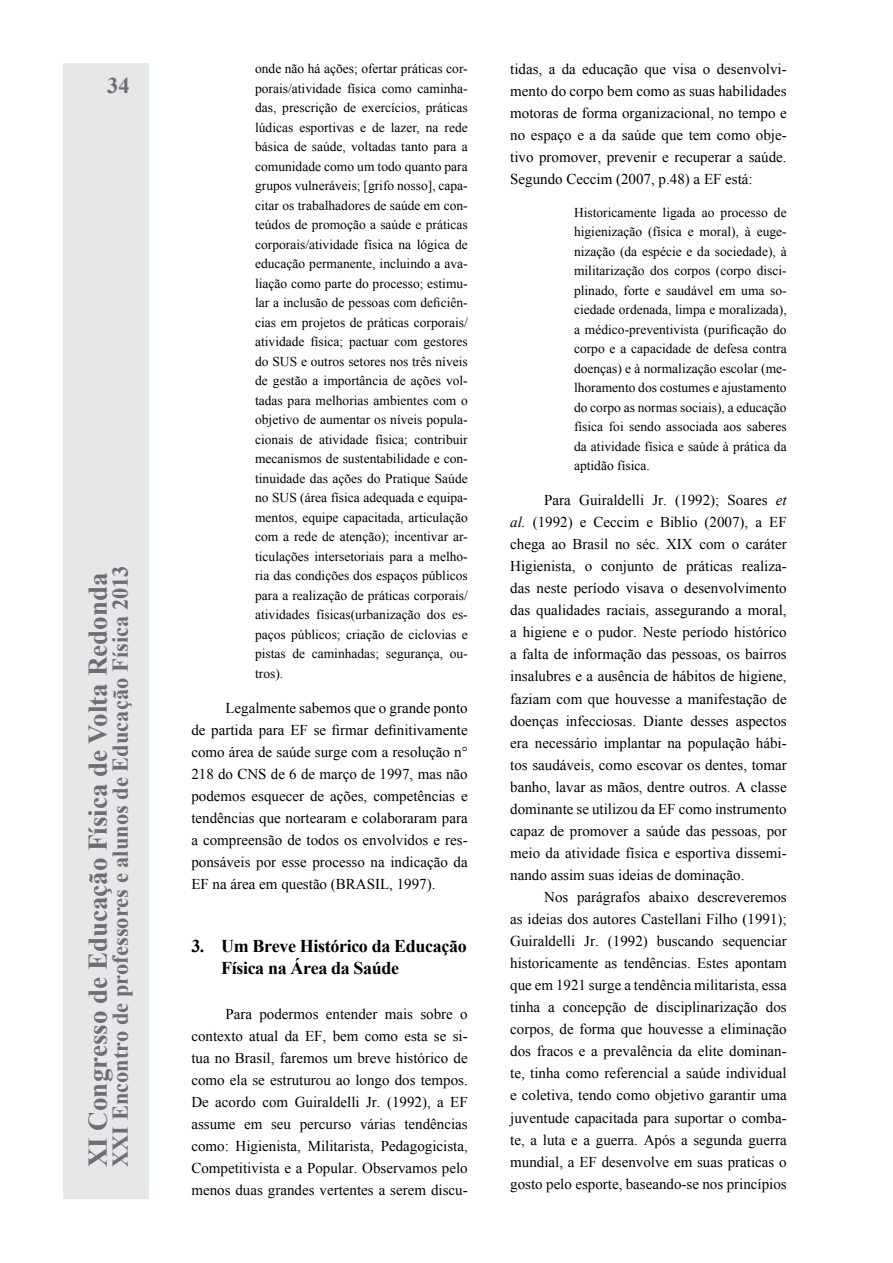
<style>
.page{position:relative;width:893px;height:1263px;background:#fff}
.page>*{position:absolute;margin:0;border:0;box-sizing:border-box;transform-origin:0 0}
.t1{font:700 27px "Times New Roman";color:#6d6e71}
.t2{font:700 22.5px "Times New Roman";color:#6d6e71}
.t3{font:700 18px/22px "Times New Roman";letter-spacing:-.02em;color:#000}
.TEXTO_CORRIDO{font:15px/22px "Times New Roman";color:#000;text-align:justify}
.CITAÇÃO{font:13.5px/19.5px "Times New Roman";color:#000;text-align:justify}
.s1{font-style:italic}
</style>
<div class="page">
<div style="left:64px;top:64px;width:85px;height:1135px;background:#e6e7e8"></div>
<h2 class="t2" style="left:107px;top:70px;width:24px">34</h2>
<h1 class="t1" style="left:79px;top:1167px;width:596px;rotate:-90deg">XI Congresso de Educação Física de Volta Redonda</h1>
<h2 class="t2" style="left:105px;top:1167px;width:603px;rotate:-90deg">XXI Encontro de professores e alunos de Educação Física 2013</h2>
<p class="CITAÇÃO" style="left:255px;top:59px;width:214px">onde não há ações; ofertar práticas cor&shy;porais/atividade física como caminha&shy;das, prescrição de exercícios, práticas lúdicas esportivas e de lazer, na rede básica de saúde, voltadas tanto para a comunidade como um todo quanto para grupos vulneráveis; [grifo nosso], capa&shy;citar os trabalhadores de saúde em con&shy;teúdos de promoção a saúde e práticas corporais/atividade física na lógica de educação permanente, incluindo a ava&shy;liação como parte do processo; estimu&shy;lar a inclusão de pessoas com deficiên&shy;cias em projetos de práticas corporais/ atividade física; pactuar com gestores do SUS e outros setores nos três níveis de gestão a importância de ações vol&shy;tadas para melhorias ambientes com o objetivo de aumentar os níveis popula&shy;cionais de atividade física; contribuir mecanismos de sustentabilidade e con&shy;tinuidade das ações do Pratique Saúde no SUS (área física adequada e equipa&shy;mentos, equipe capacitada, articulação com a rede de atenção); incentivar ar&shy;ticulações intersetoriais para a melho&shy;ria das condições dos espaços públicos para a realização de práticas corporais/ atividades físicas(urbanização dos es&shy;paços públicos; criação de ciclovias e pistas de caminhadas; segurança, ou&shy;tros).</p>
<p class="TEXTO_CORRIDO" style="left:191px;top:696px;width:278px;text-indent:34px">Legalmente sabemos que o grande ponto de partida para EF se firmar definitivamente como área de saúde surge com a resolução n° 218 do CNS de 6 de março de 1997, mas não podemos esquecer de ações, competências e tendências que nortearam e colaboraram para a compreensão de todos os envolvidos e res&shy;ponsáveis por esse processo na indicação da EF na área em questão (BRASIL, 1997).</p>
<p class="t3" style="left:221px;top:935px;width:247px;text-indent:-30px">3. Um Breve Histórico da Educação<br>Física na Área da Saúde</p>
<p class="TEXTO_CORRIDO" style="left:191px;top:1002px;width:278px;text-indent:34px">Para podermos entender mais sobre o contexto atual da EF, bem como esta se si&shy;tua no Brasil, faremos um breve histórico de como ela se estruturou ao longo dos tempos.<br>De acordo com Guiraldelli Jr. (1992), a EF assume em seu percurso várias tendências como: Higienista, Militarista, Pedagogicista, Competitivista e a Popular. Observamos pelo menos duas grandes vertentes a serem discu-</p>
<p class="TEXTO_CORRIDO" style="left:510px;top:58px;width:278px">tidas, a da educação que visa o desenvolvi&shy;mento do corpo bem como as suas habilidades motoras de forma organizacional, no tempo e no espaço e a da saúde que tem como obje&shy;tivo promover, prevenir e recuperar a saúde.<br>Segundo Ceccim (2007, p.48) a EF está:</p>
<p class="CITAÇÃO" style="left:574px;top:202px;width:214px">Historicamente ligada ao processo de higienização (física e moral), à euge&shy;nização (da espécie e da sociedade), à militarização dos corpos (corpo disci&shy;plinado, forte e saudável em uma so&shy;ciedade ordenada, limpa e moralizada), a médico-preventivista (purificação do corpo e a capacidade de defesa contra doenças) e à normalização escolar (me&shy;lhoramento dos costumes e ajustamento do corpo as normas sociais), a educação física foi sendo associada aos saberes da atividade física e saúde à prática da aptidão física.</p>
<p class="TEXTO_CORRIDO" style="left:510px;top:489px;width:278px;text-indent:34px">Para Guiraldelli Jr. (1992); Soares <span class="s1">et al.</span> (1992) e Ceccim e Biblio (2007), a EF chega ao Brasil no séc. XIX com o caráter Higienista, o conjunto de práticas realiza&shy;das neste período visava o desenvolvimento das qualidades raciais, assegurando a moral, a higiene e o pudor. Neste período histórico a falta de informação das pessoas, os bairros insalubres e a ausência de hábitos de higiene, faziam com que houvesse a manifestação de doenças infecciosas. Diante desses aspectos era necessário implantar na população hábi&shy;tos saudáveis, como escovar os dentes, tomar banho, lavar as mãos, dentre outros. A classe dominante se utilizou da EF como instrumento capaz de promover a saúde das pessoas, por meio da atividade física e esportiva dissemi&shy;nando assim suas ideias de dominação.</p>
<p class="TEXTO_CORRIDO" style="left:510px;top:886px;width:278px;text-indent:34px">Nos parágrafos abaixo descreveremos as ideias dos autores Castellani Filho (1991); Guiraldelli Jr. (1992) buscando sequenciar historicamente as tendências. Estes apontam que em 1921 surge a tendência militarista, essa tinha a concepção de disciplinarização dos corpos, de forma que houvesse a eliminação dos fracos e a prevalência da elite dominan&shy;te, tinha como referencial a saúde individual e coletiva, tendo como objetivo garantir uma juventude capacitada para suportar o comba&shy;te, a luta e a guerra. Após a segunda guerra mundial, a EF desenvolve em suas praticas o gosto pelo esporte, baseando-se nos princípios</p>
</div>
